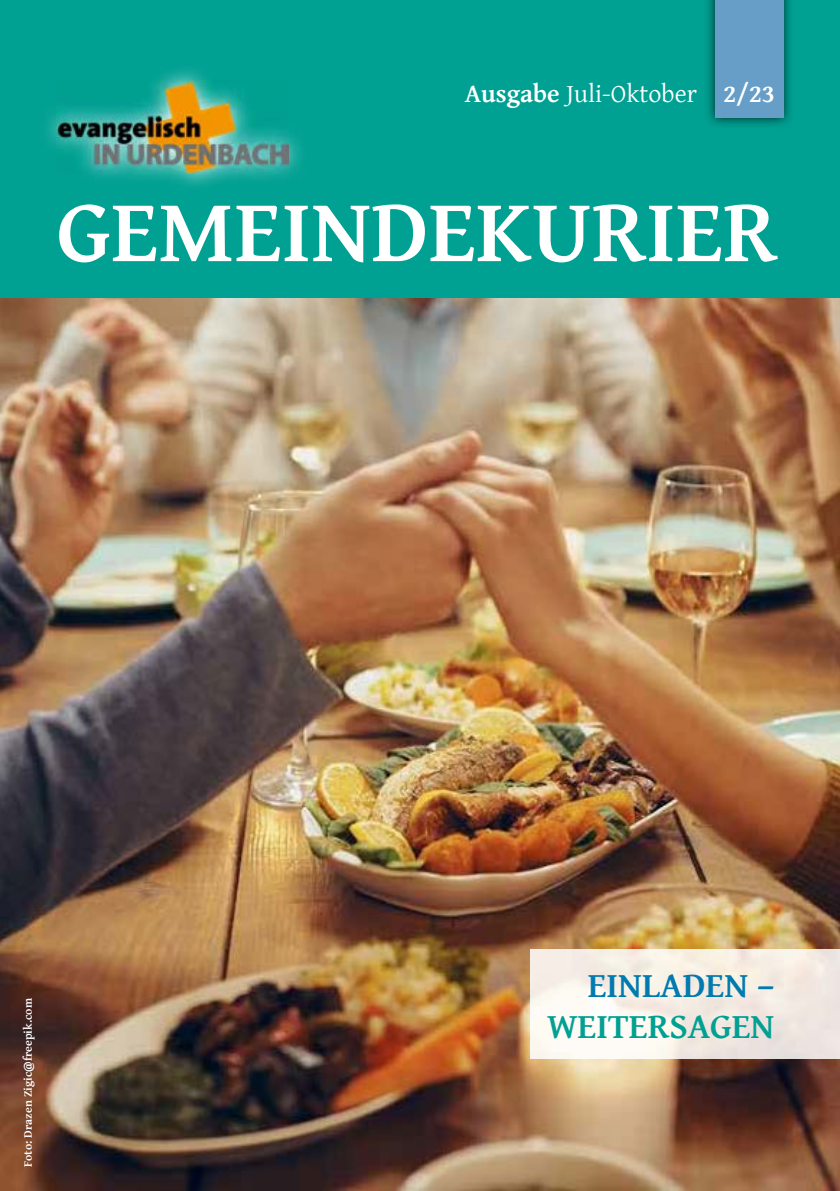
<style>
.page{position:relative;width:840px;height:1191px;background:#fff}
.page>*{position:absolute;margin:0;border:0;box-sizing:border-box;transform-origin:0 0}
.t1{font:700 90px "Gentium Basic";color:#fff}
.t2{font:700 35.8px "Gentium Basic";color:#00a092}
.t3{font:700 35.8px "Gentium Basic";color:#007aaf}
.t4{font:26px "Gentium Basic";color:#fff}
.t5{font:700 12px "Gentium Basic";color:#fff}
.s1{font-weight:700}
</style>
<div class="page">
<img style="left:0;top:298px;width:839px;height:893px">
<div style="left:0;top:0;width:839px;height:298px;background:#00a092"></div>
<img style="left:708px;top:0;width:82px;height:125px">
<div style="left:714px;top:0;width:68px;height:117px;background:#669ec7"></div>
<img style="left:46px;top:70px;width:256px;height:116px">
<img style="left:57px;top:80px;width:231px;height:94px">
<img style="left:530px;top:950px;width:309px;height:108px">
<h3 class="t4" style="left:464px;top:74px;width:311px"><span class="s1">Ausgabe</span> Juli-Oktober <span class="s1">2/23</span></h3>
<h1 class="t1" style="left:57px;top:164px;width:722px">GEMEINDEKURIER</h1>
<p class="t5" style="left:19px;top:1167px;width:170px;rotate:-90deg">Foto: Drazen Zigic@freepik.com</p>
<h2 class="t3" style="left:587px;top:958px;width:188px">EINLADEN –</h2>
<h2 class="t2" style="left:546px;top:999px;width:229px">WEITERSAGEN</h2>
</div>
